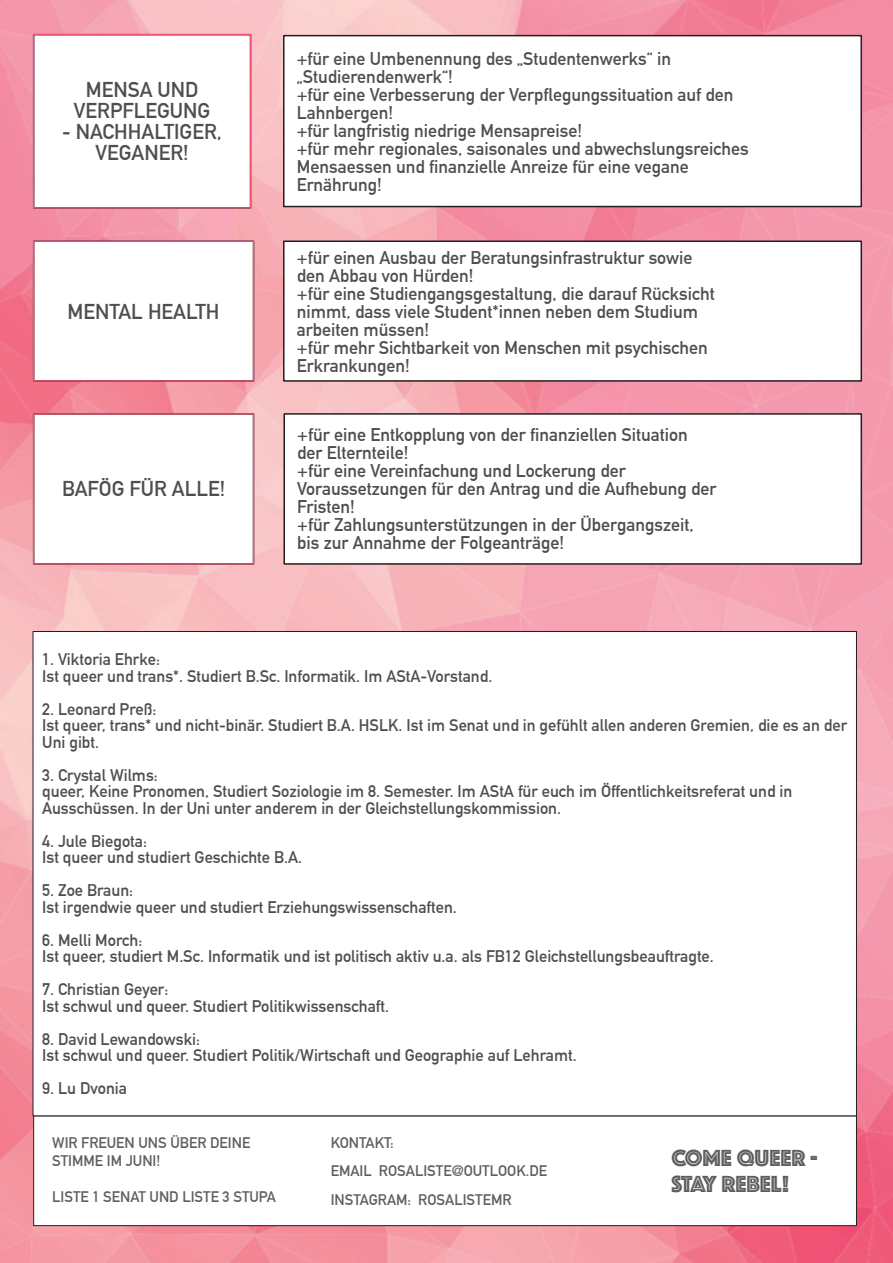
<style>
.page{position:relative;width:893px;height:1263px;background:#fff}
.page>*{position:absolute;margin:0;border:0;box-sizing:border-box;transform-origin:0 0}
.t1{font:24px/25.5px "Phosphate Pro Inline";color:#605f5e}
.t2{font:700 21px/21px "DIN Alternate";color:#504e4d;text-align:center}
.t3{font:700 21px "DIN Alternate";color:#4f4d4d}
.t4{font:700 18px/18px "DIN Alternate";color:#514f4e}
.t5{font:700 18px/18px "DIN Alternate";color:#504e4e}
.t6{font:700 18px/18px "DIN Alternate";color:#4f4d4c}
.t7{font:700 16.5px/16.5px "DIN Alternate";color:#504e4d}
.t8{font:700 15px/28.5px "DIN Alternate";color:#605f5e}
</style>
<div class="page">
<img style="left:0;top:0;width:893px;height:1263px">
<div style="left:33px;top:1115px;width:824px;height:111px;background:#fff;border:1px solid #231f20"></div>
<div style="left:33px;top:240px;width:221px;height:142px;background:#fff"></div>
<div style="left:33px;top:241px;width:221px;height:141px;border:1px solid #f05678"></div>
<div style="left:33px;top:413px;width:221px;height:152px;background:#fff"></div>
<div style="left:33px;top:413px;width:221px;height:152px;border:1px solid #f05678"></div>
<div style="left:33px;top:34px;width:218px;height:175px;background:#fff"></div>
<div style="left:33px;top:34px;width:218px;height:174px;border:1px solid #f05678"></div>
<div style="left:283px;top:35px;width:579px;height:172px;background:#fff;border:2px solid #231f20"></div>
<div style="left:283px;top:240px;width:579px;height:142px;background:#fff;border:2px solid #231f20"></div>
<div style="left:283px;top:413px;width:579px;height:152px;background:#fff;border:2px solid #231f20"></div>
<div style="left:33px;top:631px;width:824px;height:485px;background:#fff;border:1px solid #231f20"></div>
<p class="t2" style="left:74px;top:78px;width:138px">MENSA UND<br>VERPFLEGUNG</p>
<p class="t2" style="left:62px;top:120px;width:161px">- NACHHALTIGER,<br>VEGANER!</p>
<p class="t3" style="left:68px;top:295px;width:153px">MENTAL HEALTH</p>
<p class="t3" style="left:62px;top:473px;width:165px">BAFÖG FÜR ALLE!</p>
<p class="t4" style="left:297px;top:49px;width:453px">+für eine Umbenennung des „Studentenwerks“ in „Studierendenwerk“!<br>+für eine Verbesserung der Verpflegungssituation auf den Lahnbergen!<br>+für langfristig niedrige Mensapreise!<br>+für mehr regionales, saisonales und abwechslungsreiches Mensaessen und finanzielle Anreize für eine vegane Ernährung!</p>
<p class="t5" style="left:297px;top:247px;width:419px">+für einen Ausbau der Beratungsinfrastruktur sowie den Abbau von Hürden!<br>+für eine Studiengangsgestaltung, die darauf Rücksicht nimmt, dass viele Student*innen neben dem Studium arbeiten müssen!<br>+für mehr Sichtbarkeit von Menschen mit psychischen Erkrankungen!</p>
<p class="t6" style="left:297px;top:425px;width:421px">+für eine Entkopplung von der finanziellen Situation der Elternteile!<br>+für eine Vereinfachung und Lockerung der Voraussetzungen für den Antrag und die Aufhebung der Fristen!<br>+für Zahlungsunterstützungen in der Übergangszeit, bis zur Annahme der Folgeanträge!</p>
<p class="t7" style="left:42px;top:650px;width:452px">1. Viktoria Ehrke:<br>Ist queer und trans*. Studiert B.Sc. Informatik. Im AStA-Vorstand.</p>
<p class="t7" style="left:42px;top:699px;width:806px">2. Leonard Preß:<br>Ist queer, trans* und nicht-binär. Studiert B.A. HSLK. Ist im Senat und in gefühlt allen anderen Gremien, die es an der<br>Uni gibt.</p>
<p class="t7" style="left:42px;top:765px;width:752px">3. Crystal Wilms:<br>queer, Keine Pronomen, Studiert Soziologie im 8. Semester. Im AStA für euch im Öffentlichkeitsreferat und in<br>Ausschüssen. In der Uni unter anderem in der Gleichstellungskommission.</p>
<p class="t7" style="left:42px;top:831px;width:261px">4. Jule Biegota:<br>Ist queer und studiert Geschichte B.A.</p>
<p class="t7" style="left:42px;top:881px;width:416px">5. Zoe Braun:<br>Ist irgendwie queer und studiert Erziehungswissenschaften.</p>
<p class="t7" style="left:42px;top:930px;width:673px">6. Melli Morch:<br>Ist queer, studiert M.Sc. Informatik und ist politisch aktiv u.a. als FB12 Gleichstellungsbeauftragte.</p>
<p class="t7" style="left:42px;top:980px;width:348px">7. Christian Geyer:<br>Ist schwul und queer. Studiert Politikwissenschaft.</p>
<p class="t7" style="left:42px;top:1029px;width:536px">8. David Lewandowski:<br>Ist schwul und queer. Studiert Politik/Wirtschaft und Geographie auf Lehramt.</p>
<p class="t7" style="left:42px;top:1079px;width:86px">9. Lu Dvonia</p>
<p class="t8" style="left:52px;top:1133px;width:200px;line-height:18px">WIR FREUEN UNS ÜBER DEINE<br>STIMME IM JUNI!</p>
<p class="t8" style="left:52px;top:1182px;width:225px">LISTE 1 SENAT UND LISTE 3 STUPA</p>
<p class="t8" style="left:331px;top:1127px;width:218px">KONTAKT:<br>EMAIL ROSALISTE@OUTLOOK.DE<br>INSTAGRAM: ROSALISTEMR</p>
<h1 class="t1" style="left:671px;top:1144px;width:148px">COME QUEER -<br>STAY REBEL!</h1>
</div>
